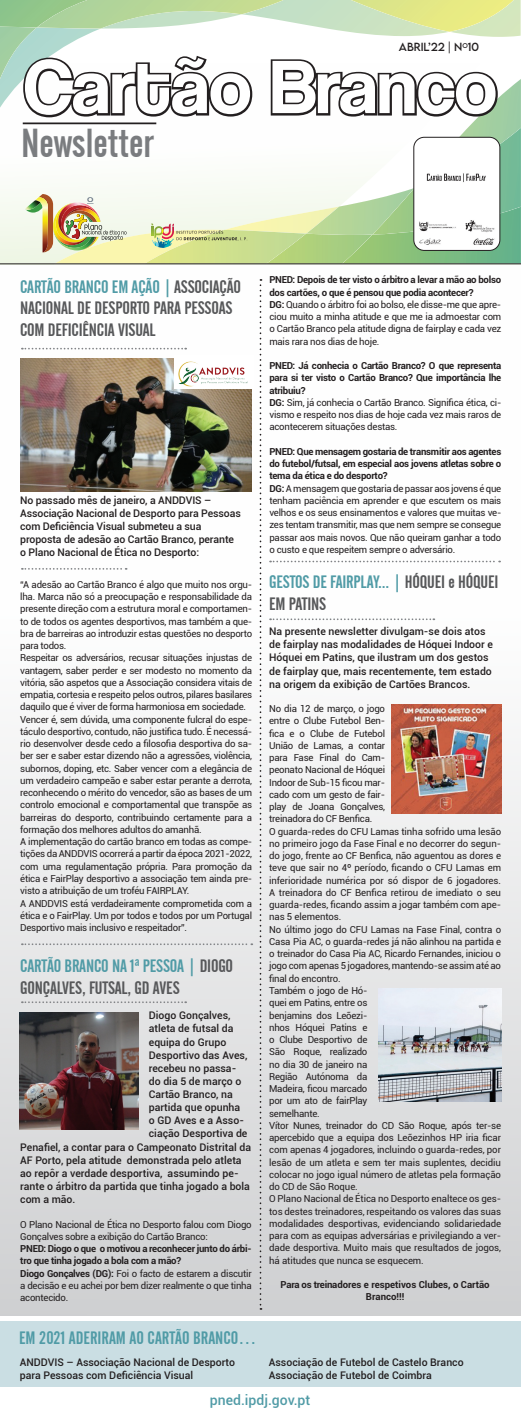
<style>
.page{position:relative;width:521px;height:1414px;background:#fff}
.page>*{position:absolute;margin:0;border:0;box-sizing:border-box;transform-origin:0 0}
.t1{font:78.66px "Coolvetica Rg";color:#fff}
.t2{font:40.25px "Alternate Gothic No 2 BT";color:#7a7c7f}
.t3{font:17.85px/21.4px "Alternate Gothic No 2 BT";letter-spacing:-.01em;color:#57585a}
.t4{font:17.85px "Alternate Gothic No 2 BT";color:#509ba6}
.t5{font:500 14px "Roboto";color:#509ba6}
.t6{font:10.59px "Copperplate";color:#5e6b7c}
.t7{font:500 10.5px/13.1px "Roboto";color:#231f20}
.t8{font:10.5px "LEMONMILK";color:#231f20}
.t9{font:9.62px/12.2px "Roboto";letter-spacing:-.025em;color:#231f20}
.t10{font:700 9.62px/12.2px "Roboto";letter-spacing:-.025em;color:#231f20}
.t11{font:700 9.62px/12.2px "Roboto";color:#231f20;text-align:center}
.s1{color:#509ba6}
.s2{font-weight:400}
.s3{font-weight:700}
</style>
<div class="page">
<div style="left:0;top:236px;width:521px;height:1079px;background:linear-gradient(to bottom,#fff,#d4d5d6)"></div>
<svg style="left:22px;top:348px;width:164px;height:1px"></svg>
<svg style="left:270px;top:618px;width:164px;height:2px"></svg>
<svg style="left:270px;top:561px;width:230px;height:1px"></svg>
<svg style="left:22px;top:1001px;width:164px;height:2px"></svg>
<svg style="left:22px;top:943px;width:230px;height:2px"></svg>
<svg style="left:22px;top:568px;width:105px;height:2px"></svg>
<svg style="left:260px;top:279px;width:1px;height:1031px"></svg>
<div style="left:0;top:1321px;width:521px;height:65px;background:#cadee3"></div>
<img style="left:20px;top:358px;width:232px;height:133px">
<img style="left:174px;top:355px;width:80px;height:33px">
<img style="left:19px;top:1012px;width:119px;height:118px">
<img style="left:392px;top:704px;width:109px;height:110px">
<img style="left:379px;top:989px;width:122px;height:112px">
<svg style="left:0;top:0;width:521px;height:264px"></svg>
<p class="t8" style="left:399px;top:40px;width:82px">ABRIL’22 | N<sup>O</sup>10</p>
<h1 class="t1" style="left:24px;top:41px;width:475px">Cartão Branco</h1>
<h2 class="t2" style="left:21px;top:121px;width:135px">Newsletter</h2>
<p class="t6" style="left:87px;top:192px;width:8px">o</p>
<h3 class="t3" style="left:20px;top:276px;width:223px"><span class="s1">CARTÃO BRANCO EM AÇÃO |</span>ASSOCIAÇÃO<br>NACIONAL DE DESPORTO PARA PESSOAS<br>COM DEFICIÊNCIA VISUAL</h3>
<p class="t7" style="left:20px;top:493px;width:222px">No passado mês de janeiro, a ANDDVIS – Associação Nacional de Desporto para Pessoas com Deficiência Visual submeteu a sua proposta de adesão ao Cartão Branco, perante o Plano Nacional de Ética no Desporto:</p>
<p class="t9" style="left:20px;top:578px;width:233px">“A adesão ao Cartão Branco é algo que muito nos orgu&shy;lha. Marca não só a preocupação e responsabilidade da presente direção com a estrutura moral e comportamen&shy;to de todos os agentes desportivos, mas também a que&shy;bra de barreiras ao introduzir estas questões no desporto para todos.<br>Respeitar os adversários, recusar situações injustas de vantagem, saber perder e ser modesto no momento da vitória, são aspetos que a Associação considera vitais de empatia, cortesia e respeito pelos outros, pilares basilares daquilo que é viver de forma harmoniosa em sociedade.<br>Vencer é, sem dúvida, uma componente fulcral do espe&shy;táculo desportivo, contudo, não justifica tudo. É necessá&shy;rio desenvolver desde cedo a filosofia desportiva do sa&shy;ber ser e saber estar dizendo não a agressões, violência, subornos, doping, etc. Saber vencer com a elegância de um verdadeiro campeão e saber estar perante a derrota, reconhecendo o mérito do vencedor, são as bases de um controlo emocional e comportamental que transpõe as barreiras do desporto, contribuindo certamente para a formação dos melhores adultos do amanhã.<br>A implementação do cartão branco em todas as compe&shy;tições da ANDDVIS ocorrerá a partir da época 2021-2022, com uma regulamentação própria. Para promoção da ética e FairPlay desportivo a associação tem ainda pre&shy;visto a atribuição de um troféu FAIRPLAY.<br>A ANDDVIS está verdadeiramente comprometida com a ética e o FairPlay. Um por todos e todos por um Portugal Desportivo mais inclusivo e respeitador”.</p>
<h3 class="t3" style="left:20px;top:956px;width:214px"><span class="s1">CARTÃO BRANCO NA 1ª PESSOA |</span> DIOGO<br>GONÇALVES, FUTSAL, GD AVES</h3>
<p class="t7" style="left:149px;top:1008px;width:83px">Diogo Gonçalves,</p>
<p class="t7" style="left:149px;top:1022px;width:86px">atleta de futsal da</p>
<p class="t7" style="left:149px;top:1035px;width:79px">equipa do Grupo</p>
<p class="t7" style="left:149px;top:1048px;width:100px">Desportivo das Aves,</p>
<p class="t7" style="left:149px;top:1061px;width:89px">recebeu no passa-</p>
<p class="t7" style="left:149px;top:1074px;width:94px">do dia 5 de março o</p>
<p class="t7" style="left:149px;top:1087px;width:86px">Cartão Branco, na</p>
<p class="t7" style="left:149px;top:1100px;width:93px">partida que opunha</p>
<p class="t7" style="left:149px;top:1113px;width:97px">o GD Aves e a Asso-</p>
<p class="t7" style="left:149px;top:1127px;width:100px">ciação Desportiva de</p>
<p class="t7" style="left:20px;top:1140px;width:232px">Penafiel, a contar para o Campeonato Distrital da</p>
<p class="t7" style="left:20px;top:1153px;width:223px">AF Porto, pela atitude demonstrada pelo atleta</p>
<p class="t7" style="left:20px;top:1166px;width:220px">ao repôr a verdade desportiva, assumindo pe-</p>
<p class="t7" style="left:20px;top:1179px;width:231px">rante o árbitro da partida que tinha jogado a bola</p>
<p class="t7" style="left:20px;top:1192px;width:57px">com a mão.</p>
<p class="t9" style="left:20px;top:1218px;width:233px">O Plano Nacional de Ética no Desporto falou com Diogo<br>Gonçalves sobre a exibição do Cartão Branco:</p>
<p class="t10" style="left:20px;top:1242px;width:233px">PNED: Diogo o que o motivou a reconhecer junto do árbi&shy;tro que tinha jogado a bola com a mão?<br>Diogo Gonçalves (DG): <span class="s2">Foi o facto de estarem a discutir a decisão e eu achei por bem dizer realmente o que tinha acontecido.</span></p>
<h3 class="t4" style="left:19px;top:1328px;width:239px">EM 2021 ADERIRAM AO CARTÃO BRANCO…</h3>
<p class="t9" style="left:269px;top:273px;width:233px"><span class="s3">PNED: Depois de ter visto o árbitro a levar a mão ao bolso dos cartões, o que é pensou que podia acontecer?<br>DG:</span> Quando o árbitro foi ao bolso, ele disse-me que apre&shy;ciou muito a minha atitude e que me ia admoestar com o Cartão Branco pela atitude digna de fairplay e cada vez mais rara nos dias de hoje.</p>
<p class="t9" style="left:269px;top:359px;width:233px"><span class="s3">PNED: Já conhecia o Cartão Branco? O que representa para si ter visto o Cartão Branco? Que importância lhe atribuiu?<br>DG:</span> Sim, já conhecia o Cartão Branco. Significa ética, ci&shy;vismo e respeito nos dias de hoje cada vez mais raros de acontecerem situações destas.</p>
<p class="t9" style="left:269px;top:445px;width:233px"><span class="s3">PNED: Que mensagem gostaria de transmitir aos agentes do futebol/futsal, em especial aos jovens atletas sobre o tema da ética e do desporto?<br>DG:</span> A mensagem que gostaria de passar aos jovens é que tenham paciência em aprender e que escutem os mais velhos e os seus ensinamentos e valores que muitas ve&shy;zes tentam transmitir, mas que nem sempre se consegue passar aos mais novos. Que não queiram ganhar a todo o custo e que respeitem sempre o adversário.</p>
<h3 class="t3" style="left:269px;top:572px;width:231px"><span class="s1">GESTOS DE FAIRPLAY... |</span> HÓQUEI e HÓQUEI<br>EM PATINS</h3>
<p class="t7" style="left:269px;top:624px;width:225px">Na presente newsletter divulgam-se dois atos de fairplay nas modalidades de Hóquei Indoor e Hóquei em Patins, que ilustram um dos gestos de fairplay que, mais recentemente, tem estado na origem da exibição de Cartões Brancos.</p>
<p class="t9" style="left:269px;top:702px;width:233px">No dia 12 de março, o jogo<br>entre o Clube Futebol Ben-<br>fica e o Clube de Futebol<br>União de Lamas, a contar<br>para Fase Final do Cam-<br>peonato Nacional de Hóquei<br>Indoor de Sub-15 ficou mar-<br>cado com um gesto de fair-<br>play de Joana Gonçalves,<br>treinadora do CF Benfica.<br>O guarda-redes do CFU Lamas tinha sofrido uma lesão no primeiro jogo da Fase Final e no decorrer do segun&shy;do jogo, frente ao CF Benfica, não aguentou as dores e teve que sair no 4º período, ficando o CFU Lamas em inferioridade numérica por só dispor de 6 jogadores.<br>A treinadora do CF Benfica retirou de imediato o seu guarda-redes, ficando assim a jogar também com ape&shy;nas 5 elementos.<br>No último jogo do CFU Lamas na Fase Final, contra o Casa Pia AC, o guarda-redes já não alinhou na partida e o treinador do Casa Pia AC, Ricardo Fernandes, iniciou o jogo com apenas 5 jogadores, mantendo-se assim até ao final do encontro.<br>Também o jogo de Hó-<br>quei em Patins, entre os<br>benjamins dos Leõezi-<br>nhos Hóquei Patins e<br>o Clube Desportivo de<br>São Roque, realizado<br>no dia 30 de janeiro na<br>Região Autónoma da<br>Madeira, ficou marcado<br>por um ato de fairPlay<br>semelhante.<br>Vítor Nunes, treinador do CD São Roque, após ter-se apercebido que a equipa dos Leõezinhos HP iria ficar com apenas 4 jogadores, incluindo o guarda-redes, por lesão de um atleta e sem ter mais suplentes, decidiu colocar no jogo igual número de atletas pela formação do CD de São Roque.<br>O Plano Nacional de Ética no Desporto enaltece os ges&shy;tos destes treinadores, respeitando os valores das suas modalidades desportivas, evidenciando solidariedade para com as equipas adversárias e privilegiando a ver&shy;dade desportiva. Muito mais que resultados de jogos, há atitudes que nunca se esquecem.</p>
<p class="t11" style="left:281px;top:1278px;width:211px">Para os treinadores e respetivos Clubes, o Cartão<br>Branco!!!</p>
<p class="t7" style="left:20px;top:1355px;width:217px">ANDDVIS – Associação Nacional de Desporto para Pessoas com Deficiência Visual</p>
<p class="t7" style="left:269px;top:1355px;width:196px">Associação de Futebol de Castelo Branco<br>Associação de Futebol de Coimbra</p>
<h3 class="t5" style="left:210px;top:1390px;width:102px">pned.ipdj.gov.pt</h3>
</div>
